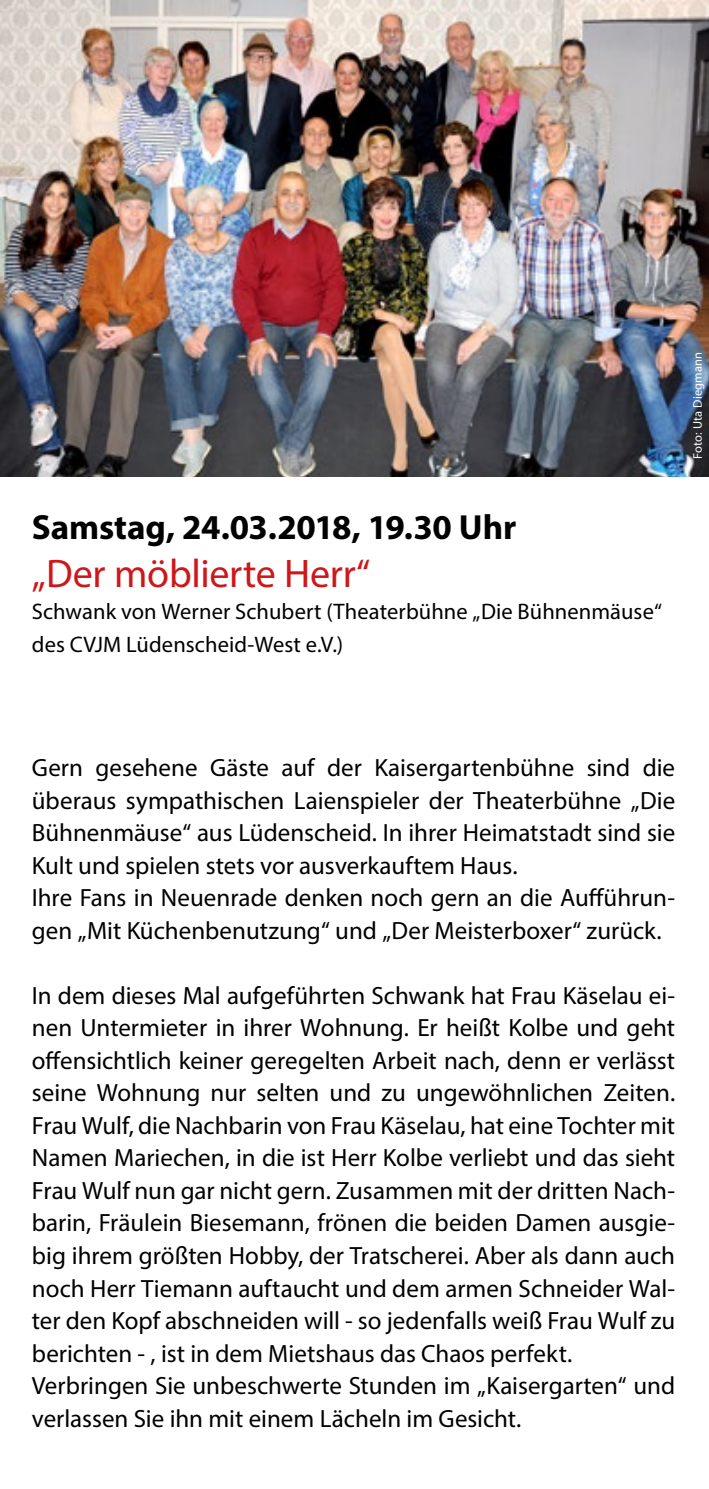
<style>
.page{position:relative;width:709px;height:1489px;background:#fff}
.page>*{position:absolute;margin:0;border:0;box-sizing:border-box;transform-origin:0 0}
.t1{font:40px "Myriad Pro";letter-spacing:-.005em;color:#cd171a}
.t2{font:700 35px "Myriad Pro";letter-spacing:-.005em;color:#000}
.t3{font:25px/32.5px "Myriad Pro";color:#000}
.t4{font:22.5px/32.5px "Myriad Pro";letter-spacing:.005em;color:#000}
.t5{font:12.5px "Myriad Pro";letter-spacing:.015em;color:#fff}
</style>
<div class="page">
<img style="left:0;top:1px;width:709px;height:476px">
<h2 class="t2" style="left:32px;top:504px;width:486px">Samstag, 24.03.2018, 19.30 Uhr</h2>
<h1 class="t1" style="left:32px;top:548px;width:340px">„Der möblierte Herr“</h1>
<p class="t4" style="left:32px;top:595px;width:631px">Schwank von Werner Schubert (Theaterbühne „Die Bühnenmäuse“ des CVJM Lüdenscheid-West e.V.)</p>
<p class="t5" style="left:690px;top:459px;width:109px;rotate:-90deg">Foto: Uta Diegmann</p>
<p class="t3" style="left:32px;top:751px;width:645px">Gern gesehene Gäste auf der Kaisergartenbühne sind die überaus sympathischen Laienspieler der Theaterbühne „Die Bühnenmäuse“ aus Lüdenscheid. In ihrer Heimatstadt sind sie Kult und spielen stets vor ausverkauftem Haus.<br>Ihre Fans in Neuenrade denken noch gern an die Aufführun&shy;gen „Mit Küchenbenutzung“ und „Der Meisterboxer“ zurück.</p>
<p class="t3" style="left:32px;top:978px;width:645px">In dem dieses Mal aufgeführten Schwank hat Frau Käselau ei&shy;nen Untermieter in ihrer Wohnung. Er heißt Kolbe und geht offensichtlich keiner geregelten Arbeit nach, denn er verlässt seine Wohnung nur selten und zu ungewöhnlichen Zeiten.<br>Frau Wulf, die Nachbarin von Frau Käselau, hat eine Tochter mit Namen Mariechen, in die ist Herr Kolbe verliebt und das sieht Frau Wulf nun gar nicht gern. Zusammen mit der dritten Nach&shy;barin, Fräulein Biesemann, frönen die beiden Damen ausgie&shy;big ihrem größten Hobby, der Tratscherei. Aber als dann auch noch Herr Tiemann auftaucht und dem armen Schneider Wal&shy;ter den Kopf abschneiden will - so jedenfalls weiß Frau Wulf zu berichten - , ist in dem Mietshaus das Chaos perfekt.<br>Verbringen Sie unbeschwerte Stunden im „Kaisergarten“ und verlassen Sie ihn mit einem Lächeln im Gesicht.</p>
</div>
